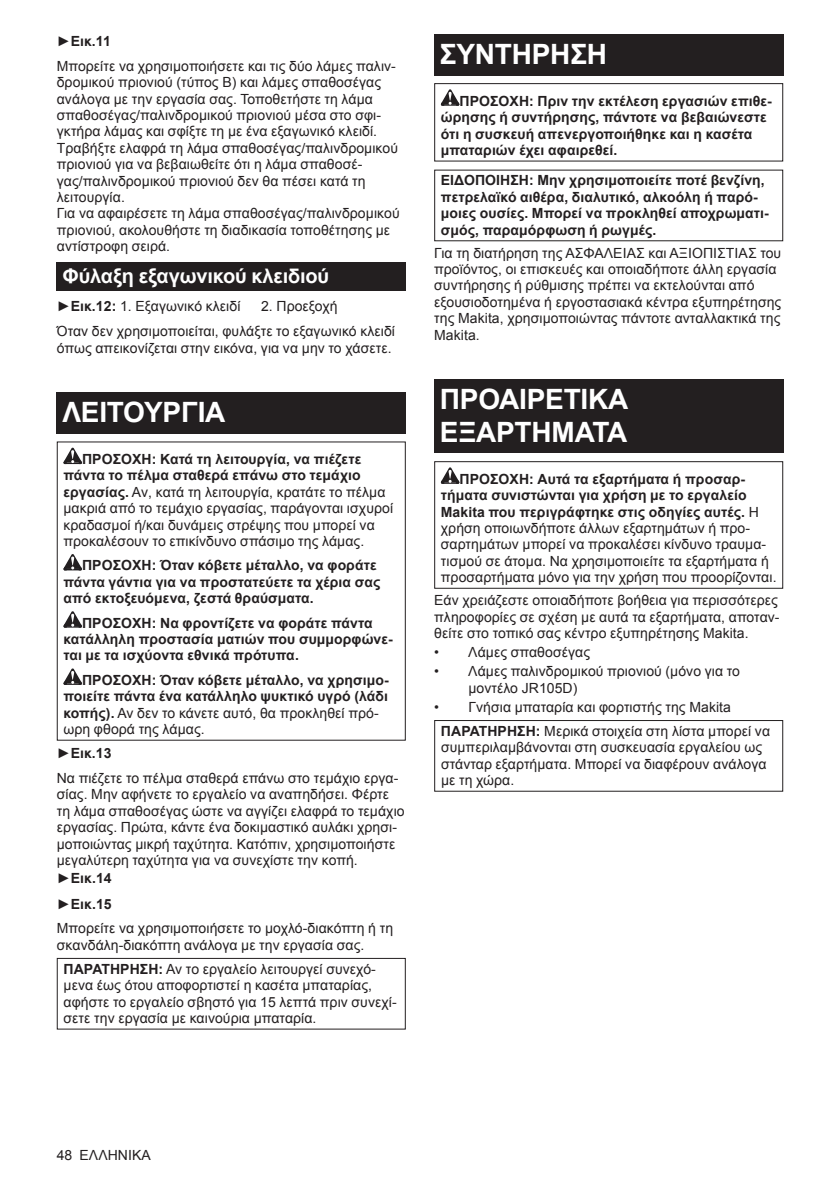
<style>
.page{position:relative;width:840px;height:1191px;background:#fff}
.page>*{position:absolute;margin:0;border:0;box-sizing:border-box;transform-origin:0 0}
.t1{font:700 28px/32.8px "Arial";letter-spacing:-.01em;color:#fff}
.t2{font:700 20px "Arial";letter-spacing:-.01em;color:#fff}
.t3{font:14px/16.4px "Arial";letter-spacing:.005em;color:#231f20}
.t4{font:700 14px/16.4px "Arial";letter-spacing:.005em;color:#231f20}
.s1{font-weight:700}
.s2{font-weight:400}
</style>
<div class="page">
<div style="left:57px;top:262px;width:348px;height:29px;background:#231f20"></div>
<div style="left:57px;top:392px;width:348px;height:41px;background:#231f20"></div>
<svg style="left:63px;top:448px;width:19px;height:16px"></svg>
<svg style="left:63px;top:554px;width:19px;height:16px"></svg>
<svg style="left:63px;top:611px;width:19px;height:16px"></svg>
<svg style="left:63px;top:668px;width:19px;height:17px"></svg>
<div style="left:57px;top:958px;width:348px;height:71px;border:1px solid #231f20"></div>
<div style="left:434px;top:34px;width:348px;height:41px;background:#231f20"></div>
<svg style="left:440px;top:89px;width:19px;height:17px"></svg>
<div style="left:434px;top:83px;width:348px;height:79px;border:1px solid #231f20"></div>
<div style="left:434px;top:379px;width:348px;height:74px;background:#231f20"></div>
<svg style="left:440px;top:467px;width:19px;height:17px"></svg>
<div style="left:434px;top:461px;width:348px;height:128px;border:1px solid #231f20"></div>
<div style="left:434px;top:720px;width:348px;height:71px;border:1px solid #231f20"></div>
<p class="t3" style="left:57px;top:29px;width:340px;line-height:24.8px">►<span class="s1">Εικ.11<br></span>Μπορείτε να χρησιμοποιήσετε και τις δύο λάμες παλιν-</p>
<p class="t3" style="left:57px;top:74px;width:344px">δρομικού πριονιού (τύπος B) και λάμες σπαθοσέγας ανάλογα με την εργασία σας. Τοποθετήστε τη λάμα σπαθοσέγας/παλινδρομικού πριονιού μέσα στο σφι&shy;γκτήρα λάμας και σφίξτε τη με ένα εξαγωνικό κλειδί.<br>Τραβήξτε ελαφρά τη λάμα σπαθοσέγας/παλινδρομικού πριονιού για να βεβαιωθείτε ότι η λάμα σπαθοσέ&shy;γας/παλινδρομικού πριονιού δεν θα πέσει κατά τη λειτουργία.<br>Για να αφαιρέσετε τη λάμα σπαθοσέγας/παλινδρομικού πριονιού, ακολουθήστε τη διαδικασία τοποθέτησης με αντίστροφη σειρά.</p>
<h2 class="t2" style="left:62px;top:262px;width:268px">Φύλαξη εξαγωνικού κλειδιού</h2>
<p class="t3" style="left:57px;top:298px;width:185px">►<span class="s1">Εικ.12:</span> 1. Εξαγωνικό κλειδί</p>
<p class="t3" style="left:57px;top:294px;width:339px;line-height:24.8px;text-indent:204px">2. Προεξοχή<br>Όταν δεν χρησιμοποιείται, φυλάξτε το εξαγωνικό κλειδί</p>
<p class="t3" style="left:57px;top:340px;width:336px">όπως απεικονίζεται στην εικόνα, για να μην το χάσετε.</p>
<h1 class="t1" style="left:62px;top:397px;width:164px">ΛΕΙΤΟΥΡΓΙΑ</h1>
<p class="t3" style="left:63px;top:451px;width:331px;text-indent:19px"><span class="s1">ΠΡΟΣΟΧΗ: Κατά τη λειτουργία, να πιέζετε πάντα το πέλμα σταθερά επάνω στο τεμάχιο εργασίας.</span> Αν, κατά τη λειτουργία, κρατάτε το πέλμα μακριά από το τεμάχιο εργασίας, παράγονται ισχυροί κραδασμοί ή/και δυνάμεις στρέψης που μπορεί να προκαλέσουν το επικίνδυνο σπάσιμο της λάμας.</p>
<p class="t4" style="left:63px;top:558px;width:318px;text-indent:19px">ΠΡΟΣΟΧΗ: Όταν κόβετε μέταλλο, να φοράτε πάντα γάντια για να προστατεύετε τα χέρια σας από εκτοξευόμενα, ζεστά θραύσματα.</p>
<p class="t4" style="left:63px;top:615px;width:331px;text-indent:19px">ΠΡΟΣΟΧΗ: Να φροντίζετε να φοράτε πάντα κατάλληλη προστασία ματιών που συμμορφώνε&shy;ται με τα ισχύοντα εθνικά πρότυπα.</p>
<p class="t4" style="left:63px;top:672px;width:326px;text-indent:19px">ΠΡΟΣΟΧΗ: Όταν κόβετε μέταλλο, να χρησιμο&shy;ποιείτε πάντα ένα κατάλληλο ψυκτικό υγρό (λάδι κοπής). <span class="s2">Αν δεν το κάνετε αυτό, θα προκληθεί πρό&shy;ωρη φθορά της λάμας.</span></p>
<p class="t3" style="left:57px;top:741px;width:343px;line-height:24.8px">►<span class="s1">Εικ.13<br></span>Να πιέζετε το πέλμα σταθερά επάνω στο τεμάχιο εργα-</p>
<p class="t3" style="left:57px;top:786px;width:349px">σίας. Μην αφήνετε το εργαλείο να αναπηδήσει. Φέρτε τη λάμα σπαθοσέγας ώστε να αγγίζει ελαφρά το τεμάχιο εργασίας. Πρώτα, κάντε ένα δοκιμαστικό αυλάκι χρησι&shy;μοποιώντας μικρή ταχύτητα. Κατόπιν, χρησιμοποιήστε μεγαλύτερη ταχύτητα για να συνεχίστε την κοπή. ►<span class="s1">Εικ.14</span></p>
<p class="t3" style="left:57px;top:891px;width:337px;line-height:24.8px">►<span class="s1">Εικ.15<br></span>Μπορείτε να χρησιμοποιήσετε το μοχλό-διακόπτη ή τη</p>
<p class="t3" style="left:63px;top:933px;width:313px;line-height:23.8px;text-indent:-7px">σκανδάλη-διακόπτη ανάλογα με την εργασία σας.<br><span class="s1">ΠΑΡΑΤΗΡΗΣΗ:</span> Αν το εργαλείο λειτουργεί συνεχό-</p>
<p class="t3" style="left:64px;top:977px;width:334px">μενα έως ότου αποφορτιστεί η κασέτα μπαταρίας, αφήστε το εργαλείο σβηστό για 15 λεπτά πριν συνεχί&shy;σετε την εργασία με καινούρια μπαταρία.</p>
<h1 class="t1" style="left:439px;top:38px;width:169px">ΣΥΝΤΗΡΗΣΗ</h1>
<p class="t4" style="left:440px;top:93px;width:332px;text-indent:19px">ΠΡΟΣΟΧΗ: Πριν την εκτέλεση εργασιών επιθε&shy;ώρησης ή συντήρησης, πάντοτε να βεβαιώνεστε ότι η συσκευή απενεργοποιήθηκε και η κασέτα μπαταριών έχει αφαιρεθεί.</p>
<p class="t4" style="left:440px;top:173px;width:329px">ΕΙΔΟΠΟΙΗΣΗ: Μην χρησιμοποιείτε ποτέ βενζίνη, πετρελαϊκό αιθέρα, διαλυτικό, αλκοόλη ή παρό&shy;μοιες ουσίες. Μπορεί να προκληθεί αποχρωματι&shy;σμός, παραμόρφωση ή ρωγμές.</p>
<p class="t3" style="left:434px;top:245px;width:348px">Για τη διατήρηση της ΑΣΦΑΛΕΙΑΣ και ΑΞΙΟΠΙΣΤΙΑΣ του προϊόντος, οι επισκευές και οποιαδήποτε άλλη εργασία συντήρησης ή ρύθμισης πρέπει να εκτελούνται από εξουσιοδοτημένα ή εργοστασιακά κέντρα εξυπηρέτησης της Makita, χρησιμοποιώντας πάντοτε ανταλλακτικά της Makita.</p>
<h1 class="t1" style="left:439px;top:383px;width:190px">ΠΡΟΑΙΡΕΤΙΚΑ<br>ΕΞΑΡΤΗΜΑΤΑ</h1>
<p class="t3" style="left:440px;top:471px;width:337px;text-indent:19px"><span class="s1">ΠΡΟΣΟΧΗ: Αυτά τα εξαρτήματα ή προσαρ&shy;τήματα συνιστώνται για χρήση με το εργαλείο Makita που περιγράφτηκε στις οδηγίες αυτές.</span> Η χρήση οποιωνδήποτε άλλων εξαρτημάτων ή προ&shy;σαρτημάτων μπορεί να προκαλέσει κίνδυνο τραυμα&shy;τισμού σε άτομα. Να χρησιμοποιείτε τα εξαρτήματα ή προσαρτήματα μόνο για την χρήση που προορίζονται.</p>
<p class="t3" style="left:434px;top:592px;width:347px;text-align:justify">Εάν χρειάζεστε οποιαδήποτε βοήθεια για περισσότερες πληροφορίες σε σχέση με αυτά τα εξαρτήματα, αποταν&shy;θείτε στο τοπικό σας κέντρο εξυπηρέτησης Makita.</p>
<p class="t3" style="left:434px;top:644px;width:157px">• Λάμες σπαθοσέγας</p>
<p class="t3" style="left:468px;top:663px;width:273px;text-indent:-34px">• Λάμες παλινδρομικού πριονιού (μόνο για το μοντέλο JR105D)</p>
<p class="t3" style="left:440px;top:695px;width:330px;line-height:23.8px;text-indent:-7px">• Γνήσια μπαταρία και φορτιστής της Makita<br><span class="s1">ΠΑΡΑΤΗΡΗΣΗ:</span> Μερικά στοιχεία στη λίστα μπορεί να</p>
<p class="t3" style="left:441px;top:739px;width:327px">συμπεριλαμβάνονται στη συσκευασία εργαλείου ως στάνταρ εξαρτήματα. Μπορεί να διαφέρουν ανάλογα με τη χώρα.</p>
<p class="t3" style="left:57px;top:1147px;width:96px">48 ΕΛΛΗΝΙΚΑ</p>
</div>
